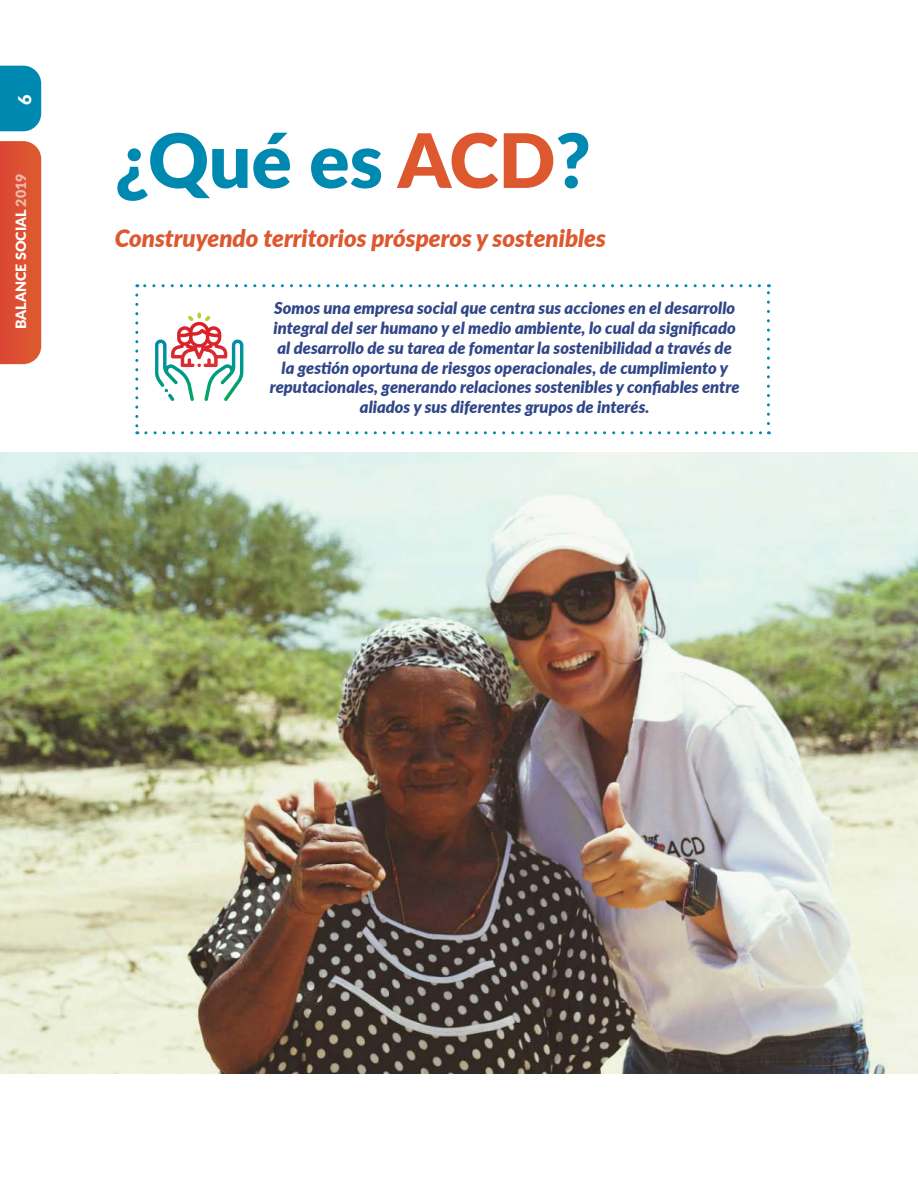
<style>
.page{position:relative;width:918px;height:1188px;background:#fff}
.page>*{position:absolute;margin:0;border:0;box-sizing:border-box;transform-origin:0 0}
.t1{font:900 75px "Lato";color:#0089b0}
.t2{font:italic 900 24px "Lato";color:#dd582f}
.t3{font:900 18px "Lato";color:#fff}
.t4{font:italic 900 16.5px/19.8px "Lato";color:#304688;text-align:center}
.t5{font:900 14.25px "Lato";color:#fff}
.s1{color:rgb(255 255 255/.6)}
.s2{color:#dd582f}
</style>
<div class="page">
<svg style="left:0;top:141px;width:41px;height:223px;background:#dc5333"></svg>
<div style="left:0;top:66px;width:41px;height:65px;background:#0089b0"></div>
<img style="left:0;top:453px;width:918px;height:620px">
<svg style="left:135px;top:295px;width:3px;height:139px"></svg>
<svg style="left:146px;top:431px;width:623px;height:3px"></svg>
<svg style="left:767px;top:284px;width:3px;height:140px"></svg>
<svg style="left:137px;top:284px;width:622px;height:3px"></svg>
<svg style="left:155px;top:313px;width:88px;height:88px"></svg>
<p class="t3" style="left:11px;top:105px;width:12px;rotate:-90deg">6</p>
<p class="t5" style="left:10px;top:329px;width:157px;rotate:-90deg">BALANCE SOCIAL <span class="s1">2019</span></p>
<h1 class="t1" style="left:115px;top:104px;width:478px">¿Qué es <span class="s2">ACD</span>?</h1>
<h2 class="t2" style="left:115px;top:220px;width:493px">Construyendo territorios prósperos y sostenibles</h2>
<p class="t4" style="left:270px;top:298px;width:471px">Somos una empresa social que centra sus acciones en el desarrollo integral del ser humano y el medio ambiente, lo cual da significado al desarrollo de su tarea de fomentar la sostenibilidad a través de la gestión oportuna de riesgos operacionales, de cumplimiento y reputacionales, generando relaciones sostenibles y confiables entre aliados y sus diferentes grupos de interés.</p>
</div>
